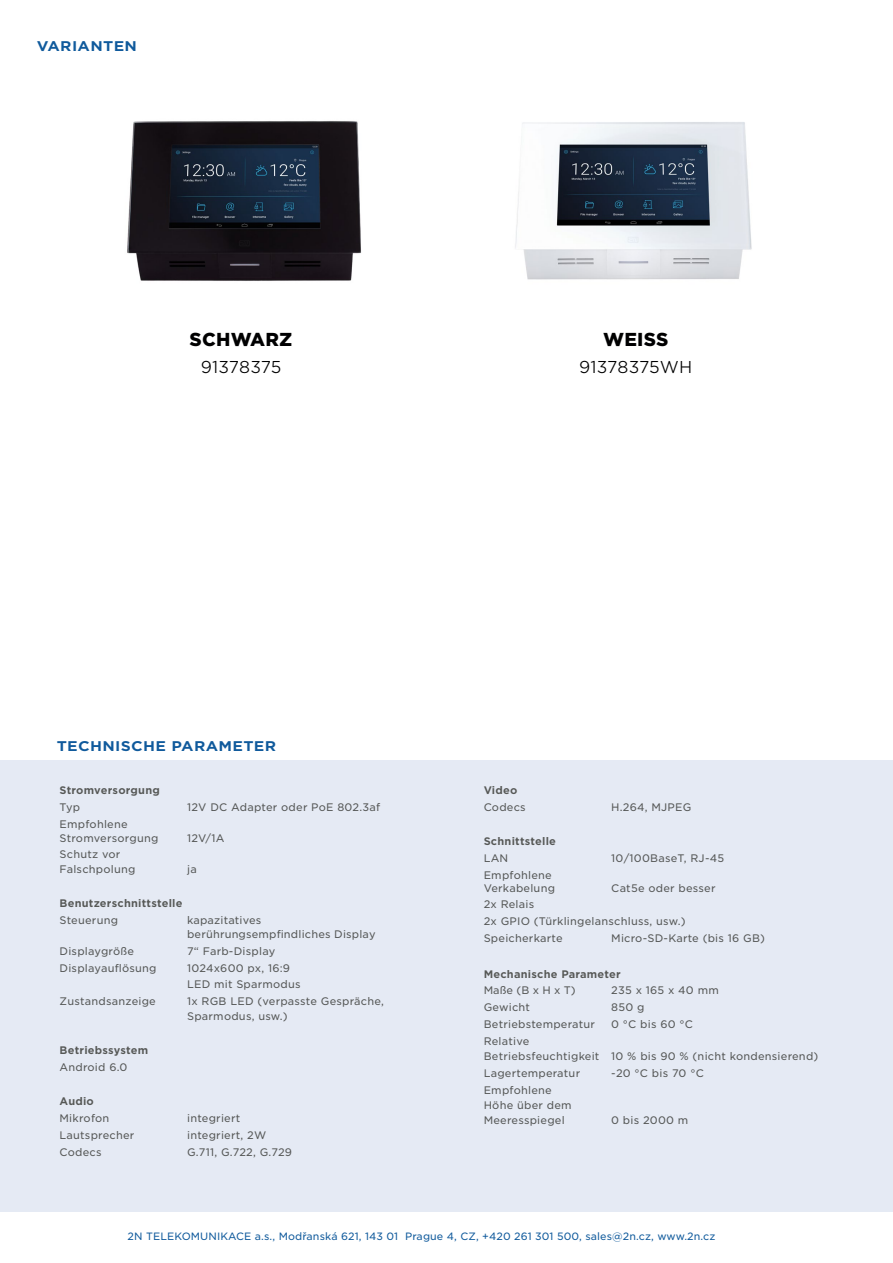
<style>
.page{position:relative;width:893px;height:1263px;background:#fff}
.page>*{position:absolute;margin:0;border:0;box-sizing:border-box;transform-origin:0 0}
.t1{font:900 18px "Gotham S Sm";letter-spacing:.01em;color:#000001}
.t2{font:300 16.5px "Gotham S Sm";letter-spacing:.005em;color:#000001}
.Záložky{font:700 13.5px "Gotham S Sm";letter-spacing:.02em;color:#105a9c;scale:1.11 1}
.Text_7_10{font:10.5px/15px "Gotham S Sm";letter-spacing:.02em;color:#555756}
.Nadpis_7_10_Interkom{font:700 10.5px "Gotham S Sm";letter-spacing:.02em;color:#565856}
.Text_7_10-2{font:10.2px "Gotham S Sm";letter-spacing:.01em;color:#105a9c}
</style>
<div class="page">
<div style="left:0;top:760px;width:893px;height:452px;background:#e5eaf4"></div>
<img style="left:515px;top:122px;width:237px;height:158px">
<img style="left:127px;top:121px;width:234px;height:160px">
<p class="Záložky" style="left:37px;top:37px;width:92px">VARIANTEN</p>
<p class="t1" style="left:190px;top:326px;width:104px">SCHWARZ</p>
<p class="t2" style="left:201px;top:356px;width:82px">91378375</p>
<p class="t1" style="left:603px;top:326px;width:67px">WEISS</p>
<p class="t2" style="left:579px;top:356px;width:115px">91378375WH</p>
<p class="Záložky" style="left:57px;top:736px;width:199px">TECHNISCHE PARAMETER</p>
<p class="Nadpis_7_10_Interkom" style="left:60px;top:783px;width:102px">Stromversorgung</p>
<p class="Text_7_10" style="left:60px;top:800px;width:22px">Typ</p>
<p class="Text_7_10" style="left:187px;top:800px;width:195px">12V DC Adapter oder PoE 802.3af</p>
<p class="Text_7_10" style="left:60px;top:817px;width:100px;line-height:13.5px">Empfohlene<br>Stromversorgung</p>
<p class="Text_7_10" style="left:187px;top:830px;width:39px">12V/1A</p>
<p class="Text_7_10" style="left:60px;top:847px;width:78px">Schutz vor<br>Falschpolung</p>
<p class="Text_7_10" style="left:187px;top:862px;width:11px">ja</p>
<p class="Nadpis_7_10_Interkom" style="left:60px;top:896px;width:125px">Benutzerschnittstelle</p>
<p class="Text_7_10" style="left:60px;top:913px;width:60px">Steuerung</p>
<p class="Text_7_10" style="left:187px;top:913px;width:190px;line-height:13.5px">kapazitatives berührungsempfindliches Display</p>
<p class="Text_7_10" style="left:60px;top:943px;width:76px">Displaygröße</p>
<p class="Text_7_10" style="left:187px;top:943px;width:90px">7“ Farb-Display</p>
<p class="Text_7_10" style="left:60px;top:960px;width:99px">Displayauflösung</p>
<p class="Text_7_10" style="left:187px;top:960px;width:104px">1024x600 px, 16:9</p>
<p class="Text_7_10" style="left:187px;top:977px;width:115px">LED mit Sparmodus</p>
<p class="Text_7_10" style="left:60px;top:994px;width:98px">Zustandsanzeige</p>
<p class="Text_7_10" style="left:187px;top:994px;width:198px">1x RGB LED (verpasste Gespräche,<br>Sparmodus, usw.)</p>
<p class="Nadpis_7_10_Interkom" style="left:60px;top:1043px;width:90px">Betriebssystem</p>
<p class="Text_7_10" style="left:60px;top:1059px;width:69px">Android 6.0</p>
<p class="Nadpis_7_10_Interkom" style="left:60px;top:1094px;width:36px">Audio</p>
<p class="Text_7_10" style="left:60px;top:1110px;width:51px">Mikrofon</p>
<p class="Text_7_10" style="left:187px;top:1110px;width:55px">integriert</p>
<p class="Text_7_10" style="left:60px;top:1127px;width:76px">Lautsprecher</p>
<p class="Text_7_10" style="left:187px;top:1127px;width:81px">integriert, 2W</p>
<p class="Text_7_10" style="left:60px;top:1144px;width:44px">Codecs</p>
<p class="Text_7_10" style="left:187px;top:1144px;width:107px">G.711, G.722, G.729</p>
<p class="Nadpis_7_10_Interkom" style="left:484px;top:783px;width:35px">Video</p>
<p class="Text_7_10" style="left:484px;top:800px;width:44px">Codecs</p>
<p class="Text_7_10" style="left:611px;top:800px;width:82px">H.264, MJPEG</p>
<p class="Nadpis_7_10_Interkom" style="left:484px;top:834px;width:74px">Schnittstelle</p>
<p class="Text_7_10" style="left:484px;top:850px;width:26px">LAN</p>
<p class="Text_7_10" style="left:484px;top:868px;width:73px;line-height:13.5px">Empfohlene<br>Verkabelung</p>
<p class="Text_7_10" style="left:611px;top:850px;width:114px">10/100BaseT, RJ-45</p>
<p class="Text_7_10" style="left:611px;top:881px;width:106px">Cat5e oder besser</p>
<p class="Text_7_10" style="left:484px;top:896px;width:52px">2x Relais</p>
<p class="Text_7_10" style="left:484px;top:913px;width:203px">2x GPIO (Türklingelanschluss, usw.)</p>
<p class="Text_7_10" style="left:484px;top:930px;width:80px">Speicherkarte</p>
<p class="Text_7_10" style="left:611px;top:930px;width:155px">Micro-SD-Karte (bis 16 GB)</p>
<p class="Nadpis_7_10_Interkom" style="left:484px;top:966px;width:139px">Mechanische Parameter</p>
<p class="Text_7_10" style="left:484px;top:983px;width:94px">Maße (B x H x T)</p>
<p class="Text_7_10" style="left:611px;top:983px;width:109px">235 x 165 x 40 mm</p>
<p class="Text_7_10" style="left:484px;top:1000px;width:48px">Gewicht</p>
<p class="Text_7_10" style="left:611px;top:1000px;width:35px">850 g</p>
<p class="Text_7_10" style="left:484px;top:1017px;width:113px">Betriebstemperatur</p>
<p class="Text_7_10" style="left:611px;top:1017px;width:83px">0 °C bis 60 °C</p>
<p class="Text_7_10" style="left:484px;top:1033px;width:117px">Relative<br>Betriebsfeuchtigkeit</p>
<p class="Text_7_10" style="left:611px;top:1048px;width:209px">10 % bis 90 % (nicht kondensierend)</p>
<p class="Text_7_10" style="left:484px;top:1065px;width:98px">Lagertemperatur</p>
<p class="Text_7_10" style="left:611px;top:1065px;width:94px">-20 °C bis 70 °C</p>
<p class="Text_7_10" style="left:484px;top:1082px;width:89px">Empfohlene<br>Höhe über dem<br>Meeresspiegel</p>
<p class="Text_7_10" style="left:611px;top:1112px;width:79px">0 bis 2000 m</p>
<p class="Text_7_10-2" style="left:128px;top:1230px;width:589px">2N TELEKOMUNIKACE a.s., Modřanská 621, 143 01 Prague 4, CZ, +420 261 301 500, sales@2n.cz, www.2n.cz</p>
</div>
